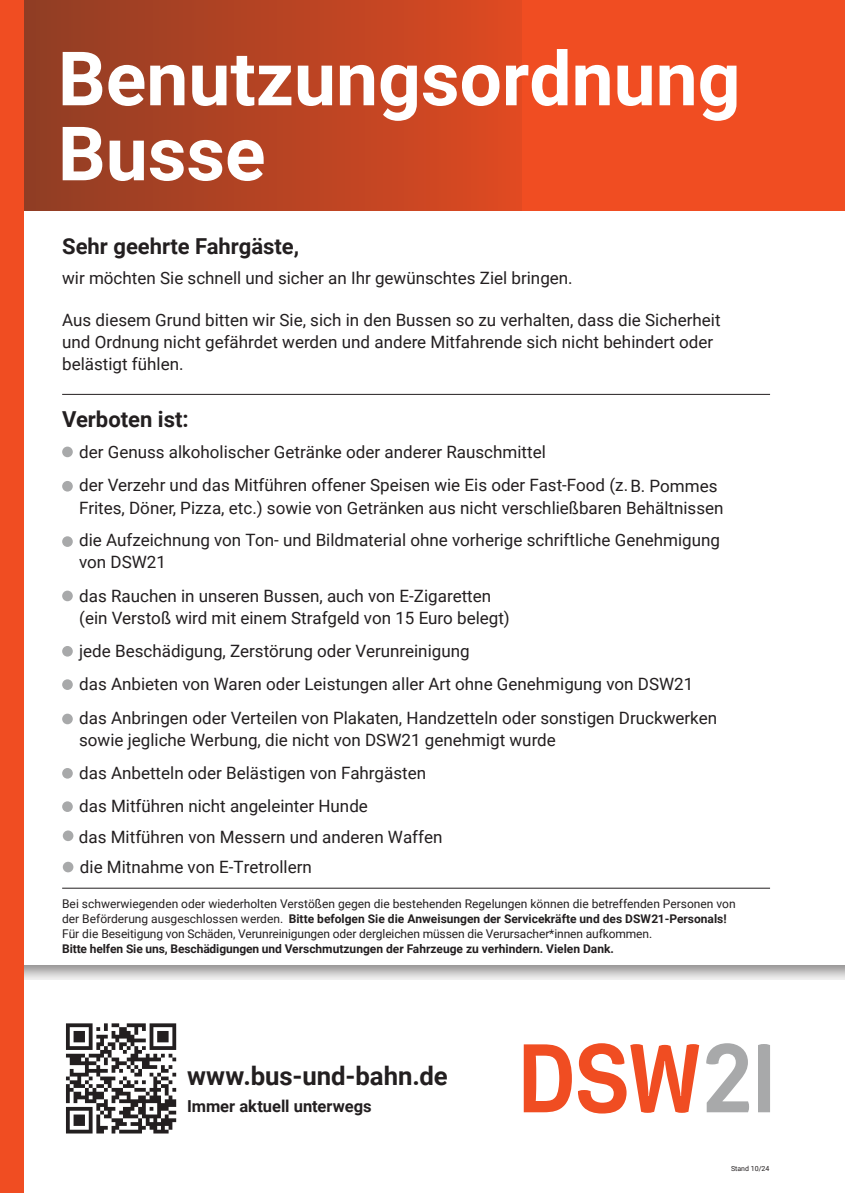
<style>
.page{position:relative;width:845px;height:1193px;background:#fff}
.page>*{position:absolute;margin:0;border:0;box-sizing:border-box;transform-origin:0 0}
.t1{font:700 75px/75px "Roboto";color:#fff}
.t2{font:700 25.7px "Roboto";color:#231f20}
.t3{font:700 22px "Roboto";color:#231f20}
.t4{font:17px/33.3px "Roboto";color:#231f20}
.t5{font:700 16.5px "Roboto";color:#231f20}
.t6{font:12px/15px "Roboto";color:#231f20}
.t7{font:700 12px "Roboto";color:#231f20}
.t8{font:7px "Roboto";color:#231f20}
.s1{font-weight:700}
</style>
<div class="page">
<div style="left:0;top:0;width:844px;height:211px;background:#f04d22"></div>
<div style="left:1px;top:0;width:520px;height:211px;background:linear-gradient(to right,#8b3d24,#dd4a22)"></div>
<svg style="left:66px;top:1023px;width:110px;height:110px"></svg>
<svg style="left:523px;top:1044px;width:48px;height:68px"></svg>
<svg style="left:578px;top:1043px;width:121px;height:70px"></svg>
<svg style="left:706px;top:1043px;width:42px;height:69px"></svg>
<svg style="left:758px;top:1044px;width:11px;height:68px"></svg>
<div style="left:0;top:0;width:24px;height:1193px;background:#f04d22"></div>
<div style="left:62px;top:447px;width:11px;height:10px;background:#a8a9aa;border-radius:50%"></div>
<div style="left:62px;top:481px;width:11px;height:11px;background:#a8a9aa;border-radius:50%"></div>
<div style="left:62px;top:536px;width:11px;height:11px;background:#a8a9aa;border-radius:50%"></div>
<div style="left:62px;top:591px;width:11px;height:10px;background:#a8a9aa;border-radius:50%"></div>
<div style="left:62px;top:646px;width:11px;height:11px;background:#a8a9aa;border-radius:50%"></div>
<div style="left:62px;top:679px;width:11px;height:11px;background:#a8a9aa;border-radius:50%"></div>
<div style="left:62px;top:714px;width:11px;height:10px;background:#a8a9aa;border-radius:50%"></div>
<div style="left:62px;top:768px;width:11px;height:11px;background:#a8a9aa;border-radius:50%"></div>
<div style="left:62px;top:801px;width:11px;height:11px;background:#a8a9aa;border-radius:50%"></div>
<hr style="left:62px;top:394px;width:707px;height:1px;background:#231f20">
<hr style="left:62px;top:888px;width:707px;height:1px;background:#231f20">
<div style="left:63px;top:830px;width:10px;height:11px;background:#a8a9aa;border-radius:50%"></div>
<div style="left:63px;top:862px;width:10px;height:10px;background:#a8a9aa;border-radius:50%"></div>
<h1 class="t1" style="left:58px;top:38px;width:684px">Benutzungsordnung<br>Busse</h1>
<p class="t3" style="left:62px;top:231px;width:238px">Sehr geehrte Fahrgäste,</p>
<p class="t4" style="left:62px;top:261px;width:512px">wir möchten Sie schnell und sicher an Ihr gewünschtes Ziel bringen.</p>
<p class="t4" style="left:62px;top:308px;width:659px;line-height:22px">Aus diesem Grund bitten wir Sie, sich in den Bussen so zu verhalten, dass die Sicherheit und Ordnung nicht gefährdet werden und andere Mitfahrende sich nicht behindert oder belästigt fühlen.</p>
<p class="t3" style="left:62px;top:404px;width:128px">Verboten ist:</p>
<p class="t4" style="left:79px;top:434px;width:639px">der Genuss alkoholischer Getränke oder anderer Rauschmittel<br>der Verzehr und das Mitführen offener Speisen wie Eis oder Fast-Food (z.B. Pommes</p>
<p class="t4" style="left:79px;top:491px;width:645px;line-height:32.4px">Frites, Döner, Pizza, etc.) sowie von Getränken aus nicht verschließbaren Behältnissen die Aufzeichnung von Ton- und Bildmaterial ohne vorherige schriftliche Genehmigung</p>
<p class="t4" style="left:79px;top:545px;width:413px">von DSW21<br>das Rauchen in unseren Bussen, auch von E-Zigaretten</p>
<p class="t4" style="left:79px;top:600px;width:639px">(ein Verstoß wird mit einem Strafgeld von 15 Euro belegt)<br>jede Beschädigung, Zerstörung oder Verunreinigung<br>das Anbieten von Waren oder Leistungen aller Art ohne Genehmigung von DSW21 das Anbringen oder Verteilen von Plakaten, Handzetteln oder sonstigen Druckwerken</p>
<p class="t4" style="left:79px;top:722px;width:478px">sowie jegliche Werbung, die nicht von DSW21 genehmigt wurde das Anbetteln oder Belästigen von Fahrgästen<br>das Mitführen nicht angeleinter Hunde</p>
<p class="t4" style="left:79px;top:822px;width:365px;line-height:29.3px">das Mitführen von Messern und anderen Waffen die Mitnahme von E-Tretrollern</p>
<p class="t6" style="left:62px;top:895px;width:674px">Bei schwerwiegenden oder wiederholten Verstößen gegen die bestehenden Regelungen können die betreffenden Personen von der Beförderung ausgeschlossen werden. <span class="s1">Bitte befolgen Sie die Anweisungen der Servicekräfte und des DSW21-Personals!<br></span>Für die Beseitigung von Schäden, Verunreinigungen oder dergleichen müssen die Verursacher*innen aufkommen.</p>
<p class="t7" style="left:62px;top:940px;width:553px">Bitte helfen Sie uns, Beschädigungen und Verschmutzungen der Fahrzeuge zu verhindern. Vielen Dank.</p>
<h2 class="t2" style="left:187px;top:1058px;width:262px">www.bus-und-bahn.de</h2>
<p class="t5" style="left:187px;top:1095px;width:186px">Immer aktuell unterwegs</p>
<p class="t8" style="left:730px;top:1163px;width:40px">Stand 10/24</p>
</div>
